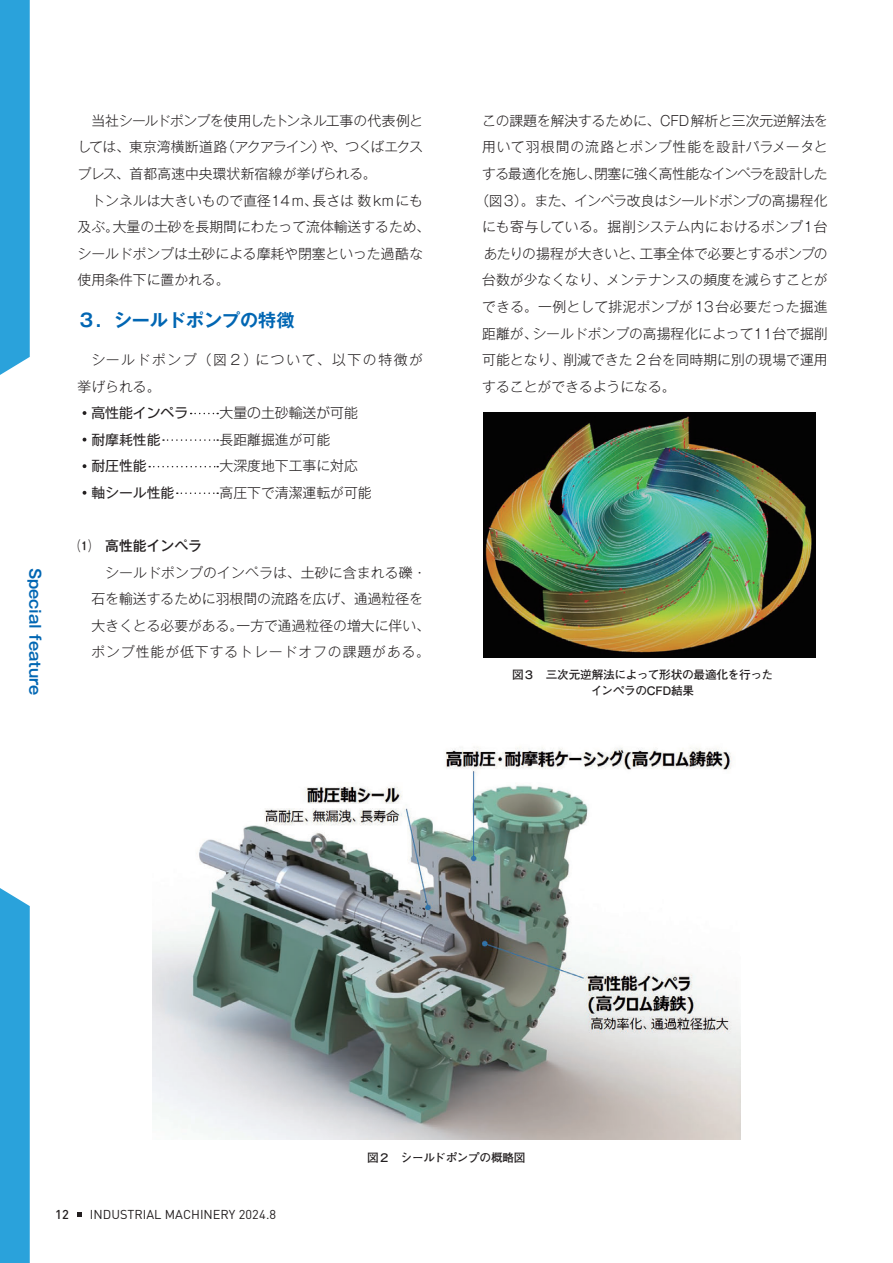
<style>
.page{position:relative;width:893px;height:1263px;background:#fff}
.page>*{position:absolute;margin:0;border:0;box-sizing:border-box;transform-origin:0 0}
.特集_中見出し{font:700 18px "Gothic MB101 Pro De";color:#0166b3}
.t1{font:700 14.85px "Gothic MB101 Pro De";color:#0166b3}
._1字下げ{font:300 13.8px/26.5px "Gothic MB101 Pro";color:#231f20}
.特集_本文13Q25H{font:300 13.8px/26.5px "Gothic MB101 Pro";color:#231f20;text-align:justify}
._1字下げ-2{font:300 13.8px "Gothic MB101 Pro";letter-spacing:.02em;color:#231f20}
.特集_本文下げなし{font:300 13.8px "Gothic MB101 Pro";color:#231f20}
.特集_本文13Q25H-2{font:300 13.8px/26.5px "Gothic MB101 Pro";letter-spacing:.115em;color:#231f20}
._1字下げ-3{font:300 13.8px "Gothic MB101 Pro";letter-spacing:-.055em;color:#231f20}
._1字下げ-4{font:300 13.8px "Gothic MB101 Pro";letter-spacing:-.04em;color:#231f20}
._1字下げ-5{font:300 13.8px "Gothic MB101 Pro";letter-spacing:-.035em;color:#231f20}
._1字下げ-6{font:300 13.8px "Gothic MB101 Pro";letter-spacing:.05em;color:#231f20}
.特集_本文下げなし-2{font:13.8px "Gothic MB101 Pro";color:#231f20}
.t2{font:300 13.8px "Shin Go Pro";color:#231f20}
.小見出し{font:500 13.8px "Gothic MB101 Pro";color:#231f20}
.t3{font:13.8px "Shin Go Pro";color:#231f20}
.t4{font:12.75px "DIN Pro";color:#231f20}
.t5{font:500 12.75px "DIN Pro";color:#231f20}
.キャプション{font:700 11.7px/15.9px "Futo Go B101 Pro";letter-spacing:-.03em;color:#231f20;text-align:center}
.s1{font-family:"Gothic MB101 Pro";font-weight:300}
.s2{font-weight:300}
</style>
<div class="page">
<img style="left:152px;top:747px;width:589px;height:392px">
<svg style="left:191px;top:413px;width:27px;height:1px"></svg>
<svg style="left:163px;top:439px;width:55px;height:2px"></svg>
<svg style="left:149px;top:466px;width:69px;height:1px"></svg>
<svg style="left:177px;top:492px;width:41px;height:2px"></svg>
<img style="left:484px;top:412px;width:331px;height:245px">
<svg style="left:78px;top:1212px;width:4px;height:4px"></svg>
<div style="left:0;top:0;width:30px;height:375px;background:#2aa2db"></div>
<div style="left:0;top:888px;width:30px;height:375px;background:#2aa2db"></div>
<p class="t1" style="left:47px;top:568px;width:129px;rotate:90deg">Special feature</p>
<p class="特集_本文13Q25H" style="left:78px;top:105px;width:347px;text-indent:14px">当社シールドポンプを使用したトンネル工事の代表例としては、東京湾横断道路（アクアライン）や、つくばエクスプレス、首都高速中央環状新宿線が挙げられる。</p>
<p class="特集_本文13Q25H" style="left:78px;top:185px;width:354px;text-align:left;text-indent:14px">トンネルは大きいもので直径14m、長さは数kmにも及ぶ。大量の土砂を長期間にわたって流体輸送するため、シールドポンプは土砂による摩耗や閉塞といった過酷な使用条件下に置かれる。</p>
<p class="特集_中見出し" style="left:78px;top:305px;width:218px">３．シールドポンプの特徴</p>
<p class="特集_本文13Q25H-2" style="left:78px;top:345px;width:347px;text-indent:14px">シールドポンプ（図２）について、以下の特徴が挙げられる。</p>
<p class="t3" style="left:78px;top:402px;width:112px"><span class="s1">・</span>高性能インペラ</p>
<p class="t2" style="left:220px;top:402px;width:140px">大量の土砂輸送が可能</p>
<p class="特集_本文下げなし-2" style="left:78px;top:428px;width:84px"><span class="s2">・</span>耐摩耗性能</p>
<p class="特集_本文下げなし" style="left:220px;top:428px;width:112px">長距離掘進が可能</p>
<p class="特集_本文下げなし-2" style="left:78px;top:455px;width:71px"><span class="s2">・</span>耐圧性能</p>
<p class="特集_本文下げなし" style="left:220px;top:455px;width:140px">大深度地下工事に対応</p>
<p class="特集_本文下げなし-2" style="left:78px;top:481px;width:98px"><span class="s2">・</span>軸シール性能</p>
<p class="特集_本文下げなし" style="left:220px;top:481px;width:154px">高圧下で清潔運転が可能</p>
<p class="小見出し" style="left:78px;top:534px;width:126px">⑴　高性能インペラ</p>
<p class="_1字下げ" style="left:91px;top:557px;width:340px;text-indent:14px">シールドポンプのインペラは、土砂に含まれる礫・石を輸送するために羽根間の流路を広げ、通過粒径を大きくとる必要がある。一方で通過粒径の増大に伴い、ポンプ性能が低下するトレードオフの課題がある。</p>
<p class="_1字下げ" style="left:482px;top:105px;width:347px">この課題を解決するために、CFD解析と三次元逆解法を</p>
<p class="_1字下げ-6" style="left:482px;top:136px;width:347px">用いて羽根間の流路とポンプ性能を設計パラメータと</p>
<p class="_1字下げ-3" style="left:482px;top:162px;width:347px">する最適化を施し、閉塞に強く高性能なインペラを設計した</p>
<p class="_1字下げ-4" style="left:475px;top:189px;width:354px">（図３）。また、インペラ改良はシールドポンプの高揚程化</p>
<p class="_1字下げ-2" style="left:482px;top:215px;width:347px">にも寄与している。掘削システム内におけるポンプ１台</p>
<p class="_1字下げ-5" style="left:484px;top:242px;width:345px">あたりの揚程が大きいと、工事全体で必要とするポンプの</p>
<p class="_1字下げ" style="left:482px;top:265px;width:347px">台数が少なくなり、メンテナンスの頻度を減らすことが</p>
<p class="_1字下げ-2" style="left:482px;top:295px;width:347px">できる。一例として排泥ポンプが13台必要だった掘進</p>
<p class="_1字下げ" style="left:482px;top:318px;width:347px">距離が、シールドポンプの高揚程化によって11台で掘削</p>
<p class="_1字下げ" style="left:482px;top:345px;width:347px">可能となり、削減できた２台を同時期に別の現場で運用</p>
<p class="_1字下げ" style="left:482px;top:371px;width:195px">することができるようになる。</p>
<p class="キャプション" style="left:512px;top:665px;width:263px">図３　三次元逆解法によって形状の最適化を行ったインペラのCFD結果</p>
<p class="t5" style="left:55px;top:1205px;width:15px">12</p>
<p class="t4" style="left:90px;top:1205px;width:188px">INDUSTRIAL MACHINERY 2024.8</p>
<p class="キャプション" style="left:367px;top:1148px;width:160px">図２　シールドポンプの概略図</p>
</div>
